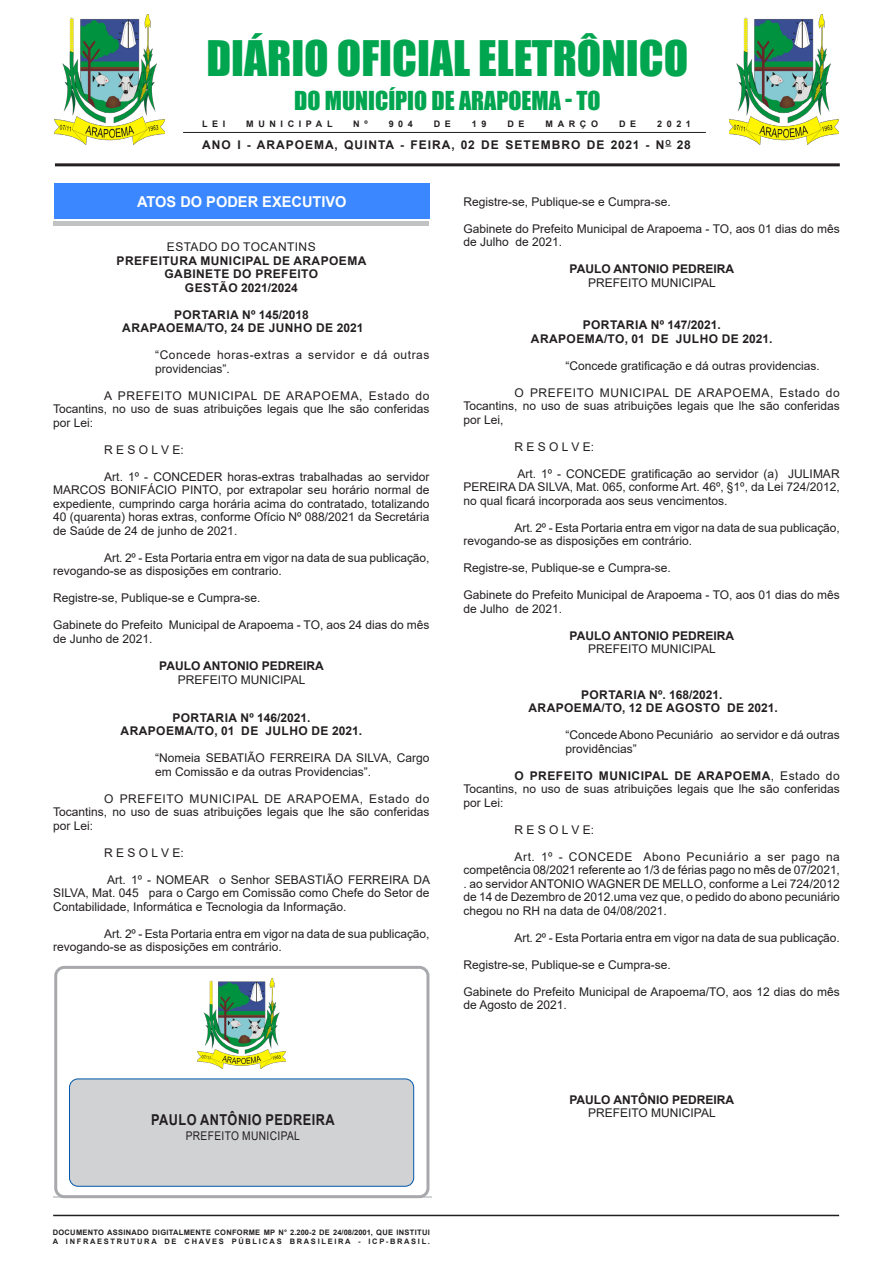
<style>
.page{position:relative;width:893px;height:1263px;background:#fff}
.page>*{position:absolute;margin:0;border:0;box-sizing:border-box;transform-origin:0 0}
.t1{font:45px "Impact";color:#00a54f}
.t2{font:24px "Impact";color:#00a54f}
.Chancela{font:700 15px "Arial";color:#fff}
.t3{font:700 15px "Arial";letter-spacing:.035em;color:#231f20;scale:.85 1}
.CORPO_DE_TEXTO{font:12px/13.5px "Arial";color:#231f20;text-align:justify}
.SEM_PARAGRAFO{font:12px/13.5px "Arial";color:#231f20}
.TITULOS{font:700 12px "Arial";letter-spacing:.035em;color:#231f20}
.EMENTA{font:12px/13.5px "Arial";color:#231f20}
.NOME{font:700 12px "Arial";color:#231f20}
.CARGO{font:12px "Arial";color:#231f20}
.EMENTA-2{font:12px/13.5px "Arial";letter-spacing:.045em;color:#231f20}
.TITULOS-2{font:700 12px "Arial";letter-spacing:.085em;color:#231f20}
.CORPO_DE_TEXTO-2{font:12px "Arial";letter-spacing:.035em;color:#231f20;scale:.85 1}
.TITULOS-3{font:12px "Arial";letter-spacing:.035em;color:#231f20}
.TITULOS-4{font:700 12px "Arial";color:#231f20}
.NOME-2{font:700 9px "Arial";letter-spacing:.515em;color:#231f20}
.t4{font:700 7.5px "Arial";letter-spacing:.04em;color:#231f20}
.t5{font:700 7.5px "Arial";letter-spacing:.225em;color:#231f20}
.s1{font-weight:700}
</style>
<div class="page">
<hr style="left:53px;top:1215px;width:786px;height:1px;background:#231f20">
<hr style="left:55px;top:163px;width:785px;height:3px;background:#231f20">
<hr style="left:183px;top:132px;width:523px;height:1px;background:#231f20">
<div style="left:53px;top:189px;width:375px;height:37px;background:#c1c2c4"></div>
<div style="left:53px;top:186px;width:375px;height:35px;background:#fff"></div>
<div style="left:54px;top:184px;width:375px;height:35px;background:#3a87ff"></div>
<hr style="left:53px;top:1197px;width:379px;height:1px;background:#d1d2d4">
<div style="left:54px;top:966px;width:375px;height:232px;border:3px solid #a8a9ad;border-radius:9px"></div>
<div style="left:70px;top:1079px;width:344px;height:107px;background:#d1d2d4;border-radius:9px"></div>
<div style="left:69px;top:1079px;width:345px;height:107px;border:1px solid #0057a8;border-radius:9px"></div>
<img style="left:197px;top:979px;width:88px;height:89px">
<img style="left:730px;top:15px;width:108px;height:130px">
<img style="left:55px;top:15px;width:110px;height:130px">
<p class="t1" style="left:206px;top:23px;width:483px">DIÁRIO OFICIAL ELETRÔNICO</p>
<p class="t2" style="left:294px;top:82px;width:308px">DO MUNICÍPIO DE ARAPOEMA - TO</p>
<p class="NOME-2" style="left:202px;top:117px;width:25px">LEI</p>
<p class="NOME-2" style="left:246px;top:117px;width:88px">MUNICIPAL</p>
<p class="NOME-2" style="left:353px;top:117px;width:16px">N º</p>
<p class="NOME-2" style="left:389px;top:117px;width:26px">904</p>
<p class="NOME-2" style="left:434px;top:117px;width:19px">D E</p>
<p class="NOME-2" style="left:472px;top:117px;width:16px">1 9</p>
<p class="NOME-2" style="left:507px;top:117px;width:19px">D E</p>
<p class="NOME-2" style="left:546px;top:117px;width:54px">MARÇO</p>
<p class="NOME-2" style="left:619px;top:117px;width:19px">D E</p>
<p class="NOME-2" style="left:657px;top:117px;width:35px">2021</p>
<p class="TITULOS-2" style="left:202px;top:137px;width:490px">ANO I - ARAPOEMA, QUINTA - FEIRA, 02 DE SETEMBRO DE 2021 - N<sup>O</sup> 28</p>
<p class="Chancela" style="left:137px;top:191px;width:211px">ATOS DO PODER EXECUTIVO</p>
<p class="TITULOS-3" style="left:167px;top:239px;width:150px">ESTADO DO TOCANTINS</p>
<p class="TITULOS" style="left:117px;top:252px;width:251px">PREFEITURA MUNICIPAL DE ARAPOEMA</p>
<p class="TITULOS" style="left:164px;top:266px;width:155px">GABINETE DO PREFEITO</p>
<p class="TITULOS-4" style="left:185px;top:279px;width:115px">GESTÃO 2021/2024</p>
<p class="TITULOS" style="left:174px;top:306px;width:136px">PORTARIA Nº 145/2018</p>
<p class="TITULOS" style="left:122px;top:320px;width:243px">ARAPAOEMA/TO, 24 DE JUNHO DE 2021</p>
<p class="EMENTA-2" style="left:155px;top:348px;width:276px">“Concede horas-extras a servidor e dá outras providencias”.</p>
<p class="CORPO_DE_TEXTO" style="left:53px;top:389px;width:378px;text-indent:51px">A PREFEITO MUNICIPAL DE ARAPOEMA, Estado do Tocantins, no uso de suas atribuições legais que lhe são conferidas por Lei:</p>
<p class="CORPO_DE_TEXTO" style="left:104px;top:443px;width:81px">R E S O L V E:</p>
<p class="CORPO_DE_TEXTO" style="left:53px;top:470px;width:378px;text-indent:51px">Art. 1º - CONCEDER horas-extras trabalhadas ao servidor MARCOS BONIFÁCIO PINTO, por extrapolar seu horário normal de expediente, cumprindo carga horária acima do contratado, totalizando 40 (quarenta) horas extras, conforme Ofício Nº 088/2021 da Secretária de Saúde de 24 de junho de 2021.</p>
<p class="CORPO_DE_TEXTO" style="left:53px;top:551px;width:378px;text-indent:51px">Art. 2º - Esta Portaria entra em vigor na data de sua publicação, revogando-se as disposições em contrario.</p>
<p class="SEM_PARAGRAFO" style="left:53px;top:591px;width:209px">Registre-se, Publique-se e Cumpra-se.</p>
<p class="SEM_PARAGRAFO" style="left:53px;top:618px;width:378px">Gabinete do Prefeito Municipal de Arapoema - TO, aos 24 dias do mês de Junho de 2021.</p>
<p class="NOME" style="left:159px;top:657px;width:166px">PAULO ANTONIO PEDREIRA</p>
<p class="CARGO" style="left:178px;top:671px;width:129px">PREFEITO MUNICIPAL</p>
<p class="TITULOS" style="left:172px;top:709px;width:140px">PORTARIA Nº 146/2021.</p>
<p class="TITULOS" style="left:121px;top:723px;width:243px">ARAPOEMA/TO, 01 DE JULHO DE 2021.</p>
<p class="EMENTA" style="left:155px;top:751px;width:276px">“Nomeia SEBATIÃO FERREIRA DA SILVA, Cargo em Comissão e da outras Providencias”.</p>
<p class="CORPO_DE_TEXTO" style="left:53px;top:792px;width:378px;text-indent:51px">O PREFEITO MUNICIPAL DE ARAPOEMA, Estado do Tocantins, no uso de suas atribuições legais que lhe são conferidas por Lei:</p>
<p class="CORPO_DE_TEXTO" style="left:104px;top:846px;width:81px">R E S O L V E:</p>
<p class="CORPO_DE_TEXTO" style="left:53px;top:873px;width:379px;text-indent:54px">Art. 1º - NOMEAR o Senhor SEBASTIÃO FERREIRA DA SILVA, Mat. 045 para o Cargo em Comissão como Chefe do Setor de Contabilidade, Informática e Tecnologia da Informação.</p>
<p class="CORPO_DE_TEXTO" style="left:53px;top:927px;width:378px;text-indent:51px">Art. 2º - Esta Portaria entra em vigor na data de sua publicação, revogando-se as disposições em contrário.</p>
<p class="t3" style="left:151px;top:1109px;width:217px">PAULO ANTÔNIO PEDREIRA</p>
<p class="CORPO_DE_TEXTO-2" style="left:186px;top:1127px;width:136px">PREFEITO MUNICIPAL</p>
<p class="SEM_PARAGRAFO" style="left:463px;top:195px;width:209px">Registre-se, Publique-se e Cumpra-se.</p>
<p class="SEM_PARAGRAFO" style="left:463px;top:222px;width:378px">Gabinete do Prefeito Municipal de Arapoema - TO, aos 01 dias do mês de Julho de 2021.</p>
<p class="NOME" style="left:570px;top:261px;width:166px">PAULO ANTONIO PEDREIRA</p>
<p class="CARGO" style="left:588px;top:274px;width:129px">PREFEITO MUNICIPAL</p>
<p class="TITULOS" style="left:583px;top:316px;width:140px">PORTARIA Nº 147/2021.</p>
<p class="TITULOS" style="left:531px;top:330px;width:243px">ARAPOEMA/TO, 01 DE JULHO DE 2021.</p>
<p class="EMENTA" style="left:566px;top:359px;width:256px">“Concede gratificação e dá outras providencias.</p>
<p class="CORPO_DE_TEXTO" style="left:463px;top:386px;width:378px;text-indent:51px">O PREFEITO MUNICIPAL DE ARAPOEMA, Estado do Tocantins, no uso de suas atribuições legais que lhe são conferidas por Lei,</p>
<p class="CORPO_DE_TEXTO" style="left:514px;top:440px;width:81px">R E S O L V E:</p>
<p class="CORPO_DE_TEXTO" style="left:463px;top:467px;width:378px;text-indent:54px">Art. 1º - CONCEDE gratificação ao servidor (a) JULIMAR PEREIRA DA SILVA, Mat. 065, conforme Art. 46º, §1º, da Lei 724/2012, no qual ficará incorporada aos seus vencimentos.</p>
<p class="CORPO_DE_TEXTO" style="left:463px;top:521px;width:378px;text-indent:51px">Art. 2º - Esta Portaria entra em vigor na data de sua publicação, revogando-se as disposições em contrário.</p>
<p class="SEM_PARAGRAFO" style="left:463px;top:561px;width:209px">Registre-se, Publique-se e Cumpra-se.</p>
<p class="SEM_PARAGRAFO" style="left:463px;top:588px;width:378px">Gabinete do Prefeito Municipal de Arapoema - TO, aos 01 dias do mês de Julho de 2021.</p>
<p class="NOME" style="left:570px;top:627px;width:166px">PAULO ANTONIO PEDREIRA</p>
<p class="CARGO" style="left:588px;top:641px;width:129px">PREFEITO MUNICIPAL</p>
<p class="TITULOS" style="left:581px;top:686px;width:143px">PORTARIA Nº. 168/2021.</p>
<p class="TITULOS" style="left:528px;top:699px;width:251px">ARAPOEMA/TO, 12 DE AGOSTO DE 2021.</p>
<p class="EMENTA" style="left:566px;top:728px;width:276px">“Concede Abono Pecuniário ao servidor e dá outras providências”</p>
<p class="CORPO_DE_TEXTO" style="left:463px;top:768px;width:378px;text-indent:51px"><span class="s1">O PREFEITO MUNICIPAL DE ARAPOEMA</span>, Estado do Tocantins, no uso de suas atribuições legais que lhe são conferidas por Lei:</p>
<p class="CORPO_DE_TEXTO" style="left:514px;top:822px;width:81px">R E S O L V E:</p>
<p class="CORPO_DE_TEXTO" style="left:463px;top:849px;width:378px;text-indent:51px">Art. 1º - CONCEDE Abono Pecuniário a ser pago na competência 08/2021 referente ao 1/3 de férias pago no mês de 07/2021, . ao servidor ANTONIO WAGNER DE MELLO, conforme a Lei 724/2012 de 14 de Dezembro de 2012.uma vez que, o pedido do abono pecuniário chegou no RH na data de 04/08/2021.</p>
<p class="CORPO_DE_TEXTO" style="left:514px;top:930px;width:327px">Art. 2º - Esta Portaria entra em vigor na data de sua publicação.</p>
<p class="SEM_PARAGRAFO" style="left:463px;top:957px;width:209px">Registre-se, Publique-se e Cumpra-se.</p>
<p class="SEM_PARAGRAFO" style="left:463px;top:984px;width:378px">Gabinete do Prefeito Municipal de Arapoema/TO, aos 12 dias do mês de Agosto de 2021.</p>
<p class="NOME" style="left:569px;top:1091px;width:166px">PAULO ANTÔNIO PEDREIRA</p>
<p class="CARGO" style="left:588px;top:1104px;width:129px">PREFEITO MUNICIPAL</p>
<p class="t4" style="left:53px;top:1227px;width:379px">DOCUMENTO ASSINADO DIGITALMENTE CONFORME MP N° 2.200-2 DE 24/08/2001, QUE INSTITUI</p>
<p class="t5" style="left:53px;top:1236px;width:379px">A INFRAESTRUTURA DE CHAVES PÚBLICAS BRASILEIRA - ICP-BRASIL.</p>
</div>
